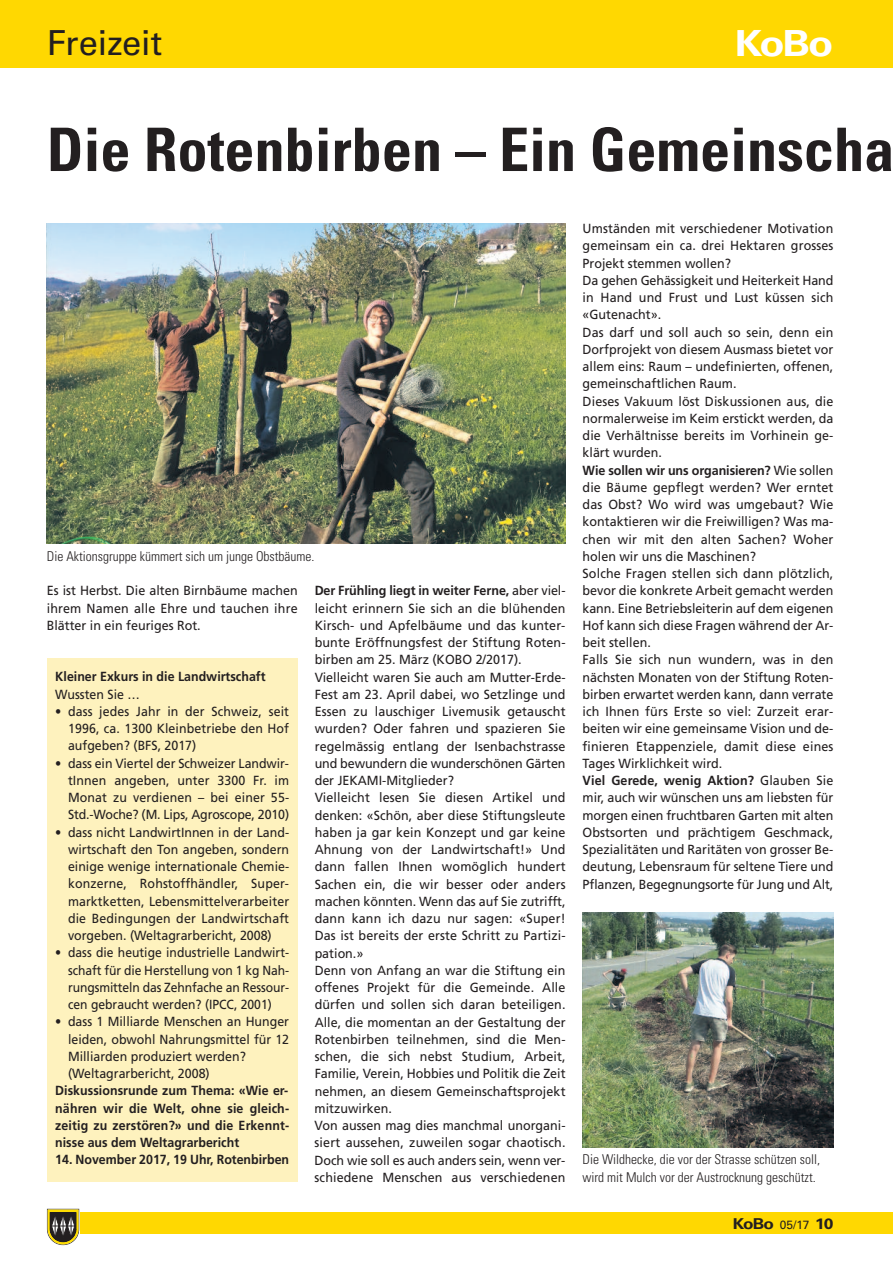
<style>
.page{position:relative;width:893px;height:1263px;background:#fff}
.page>*{position:absolute;margin:0;border:0;box-sizing:border-box;transform-origin:0 0}
.t1{font:700 condensed 60px "Univers LT Std";color:#231f20}
.t2{font:700 36px "Univers LT Std";color:#fff;scale:1.15 1}
.t3{font:34.5px "Univers LT Std";color:#231f20}
.t4{font:700 15px "Univers LT Std";letter-spacing:-.055em;color:#231f20;scale:1.15 1}
.t5{font:300 condensed 13.5px/18px "Univers LT Std";color:#231f20}
.t6{font:13.2px/17.2px "Frutiger LT Com";letter-spacing:.005em;color:#231f20;scale:.95 1}
.t7{font:13.2px/17.2px "Frutiger LT Com";letter-spacing:.005em;color:#231f20;text-align:justify;scale:.94 1}
.t8{font:700 13.2px/17.2px "Frutiger LT Com";color:#231f20;text-align:justify;scale:.94 1}
.t9{font:13.2px/17.2px "Frutiger LT Com";letter-spacing:.005em;color:#231f20;text-align:justify;scale:.92 1}
.s1{font-weight:700}
.s2{font-weight:400;font-size:12px}
</style>
<div class="page">
<div style="left:47px;top:1212px;width:846px;height:21px;background:#ffd801"></div>
<div style="left:0;top:0;width:893px;height:68px;background:#ffd801"></div>
<svg style="left:47px;top:1209px;width:32px;height:36px"></svg>
<img style="left:47px;top:223px;width:519px;height:321px">
<div style="left:47px;top:658px;width:251px;height:524px;background:#fef2be"></div>
<img style="left:583px;top:912px;width:250px;height:235px">
<h3 class="t3" style="left:47px;top:30px;width:117px">Freizeit</h3>
<h2 class="t2" style="left:735px;top:30px;width:87px">KoBo</h2>
<h1 class="t1" style="left:47px;top:128px;width:849px">Die Rotenbirben – Ein Gemeinscha</h1>
<p class="t5" style="left:47px;top:548px;width:269px">Die Aktionsgruppe kümmert sich um junge Obstbäume.</p>
<p class="t6" style="left:47px;top:582px;width:266px;text-align:justify">Es ist Herbst. Die alten Birnbäume machen ihrem Namen alle Ehre und tauchen ihre Blätter in ein feuriges Rot.</p>
<p class="t6" style="left:315px;top:582px;width:266px"><span class="s1">Der Frühling liegt in weiter Ferne,</span> aber viel&shy;leicht erinnern Sie sich an die blühenden Kirsch- und Apfelbäume und das kunter&shy;bunte Eröffnungsfest der Stiftung Roten&shy;birben am 25. März (KOBO 2/2017).<br>Vielleicht waren Sie auch am Mutter-Erde-Fest am 23. April dabei, wo Setzlinge und Essen zu lauschiger Livemusik getauscht wurden? Oder fahren und spazieren Sie regelmässig entlang der Isenbachstrasse und bewundern die wunderschönen Gärten der JEKAMI-Mitglieder?<br>Vielleicht lesen Sie diesen Artikel und denken: «Schön, aber diese Stiftungsleute haben ja gar kein Konzept und gar keine Ahnung von der Landwirtschaft!» Und dann fallen Ihnen womöglich hundert Sachen ein, die wir besser oder anders machen könnten. Wenn das auf Sie zutrifft, dann kann ich dazu nur sagen: «Super!<br>Das ist bereits der erste Schritt zu Partizi&shy;pation.»<br>Denn von Anfang an war die Stiftung ein offenes Projekt für die Gemeinde. Alle dürfen und sollen sich daran beteiligen.<br>Alle, die momentan an der Gestaltung der Rotenbirben teilnehmen, sind die Men&shy;schen, die sich nebst Studium, Arbeit, Familie, Verein, Hobbies und Politik die Zeit nehmen, an diesem Gemeinschaftsprojekt mitzuwirken.<br>Von aussen mag dies manchmal unorgani&shy;siert aussehen, zuweilen sogar chaotisch.<br>Doch wie soll es auch anders sein, wenn ver&shy;schiedene Menschen aus verschiedenen</p>
<p class="t8" style="left:55px;top:668px;width:225px">Kleiner Exkurs in die Landwirtschaft</p>
<p class="t7" style="left:55px;top:685px;width:92px">Wussten Sie …</p>
<p class="t7" style="left:68px;top:703px;width:237px;text-indent:-13px">• dass jedes Jahr in der Schweiz, seit 1996, ca. 1300 Kleinbetriebe den Hof aufgeben? (BFS, 2017)</p>
<p class="t7" style="left:68px;top:754px;width:237px;text-indent:-13px">• dass ein Viertel der Schweizer Landwir&shy;tInnen angeben, unter 3300 Fr. im Monat zu verdienen – bei einer 55- Std.-Woche? (M. Lips, Agroscope, 2010)</p>
<p class="t7" style="left:68px;top:823px;width:237px;text-indent:-13px">• dass nicht LandwirtInnen in der Land&shy;wirtschaft den Ton angeben, sondern einige wenige internationale Chemie&shy;konzerne, Rohstoffhändler, Super&shy;marktketten, Lebensmittelverarbeiter die Bedingungen der Landwirtschaft vorgeben. (Weltagrarbericht, 2008)</p>
<p class="t9" style="left:68px;top:944px;width:242px;text-indent:-13px">• dass die heutige industrielle Landwirt&shy;schaft für die Herstellung von 1 kg Nah&shy;rungsmitteln das Zehnfache an Ressour&shy;cen gebraucht werden? (IPCC, 2001)</p>
<p class="t7" style="left:68px;top:1013px;width:237px;text-align:left;text-indent:-13px">• dass 1 Milliarde Menschen an Hunger leiden, obwohl Nahrungsmittel für 12<br>Milliarden produziert werden? (Weltagrarbericht, 2008)</p>
<p class="t8" style="left:55px;top:1082px;width:250px">Diskussionsrunde zum Thema: «Wie er&shy;nähren wir die Welt, ohne sie gleich&shy;zeitig zu zerstören?» und die Erkennt&shy;nisse aus dem Weltagrarbericht</p>
<p class="t8" style="left:55px;top:1151px;width:250px">14. November 2017, 19 Uhr, Rotenbirben</p>
<p class="t6" style="left:582px;top:220px;width:266px">Umständen mit verschiedener Motivation gemeinsam ein ca. drei Hektaren grosses Projekt stemmen wollen?<br>Da gehen Gehässigkeit und Heiterkeit Hand in Hand und Frust und Lust küssen sich «Gutenacht».<br>Das darf und soll auch so sein, denn ein Dorfprojekt von diesem Ausmass bietet vor allem eins: Raum – undefinierten, offenen, gemeinschaftlichen Raum.<br>Dieses Vakuum löst Diskussionen aus, die normalerweise im Keim erstickt werden, da die Verhältnisse bereits im Vorhinein ge&shy;klärt wurden.<br><span class="s1">Wie sollen wir uns organisieren?</span> Wie sollen die Bäume gepflegt werden? Wer erntet das Obst? Wo wird was umgebaut? Wie kontaktieren wir die Freiwilligen? Was ma&shy;chen wir mit den alten Sachen? Woher holen wir uns die Maschinen?<br>Solche Fragen stellen sich dann plötzlich, bevor die konkrete Arbeit gemacht werden kann. Eine Betriebsleiterin auf dem eigenen Hof kann sich diese Fragen während der Ar&shy;beit stellen.<br>Falls Sie sich nun wundern, was in den nächsten Monaten von der Stiftung Roten&shy;birben erwartet werden kann, dann verrate ich Ihnen fürs Erste so viel: Zurzeit erar&shy;beiten wir eine gemeinsame Vision und de&shy;finieren Etappenziele, damit diese eines Tages Wirklichkeit wird.<br><span class="s1">Viel Gerede, wenig Aktion?</span> Glauben Sie mir, auch wir wünschen uns am liebsten für morgen einen fruchtbaren Garten mit alten Obstsorten und prächtigem Geschmack, Spezialitäten und Raritäten von grosser Be&shy;deutung, Lebensraum für seltene Tiere und Pflanzen, Begegnungsorte für Jung und Alt,</p>
<p class="t5" style="left:583px;top:1151px;width:239px">Die Wildhecke, die vor der Strasse schützen soll, wird mit Mulch vor der Austrocknung geschützt.</p>
<p class="t4" style="left:733px;top:1218px;width:89px">KoBo <span class="s2">05/17</span> 10</p>
</div>
